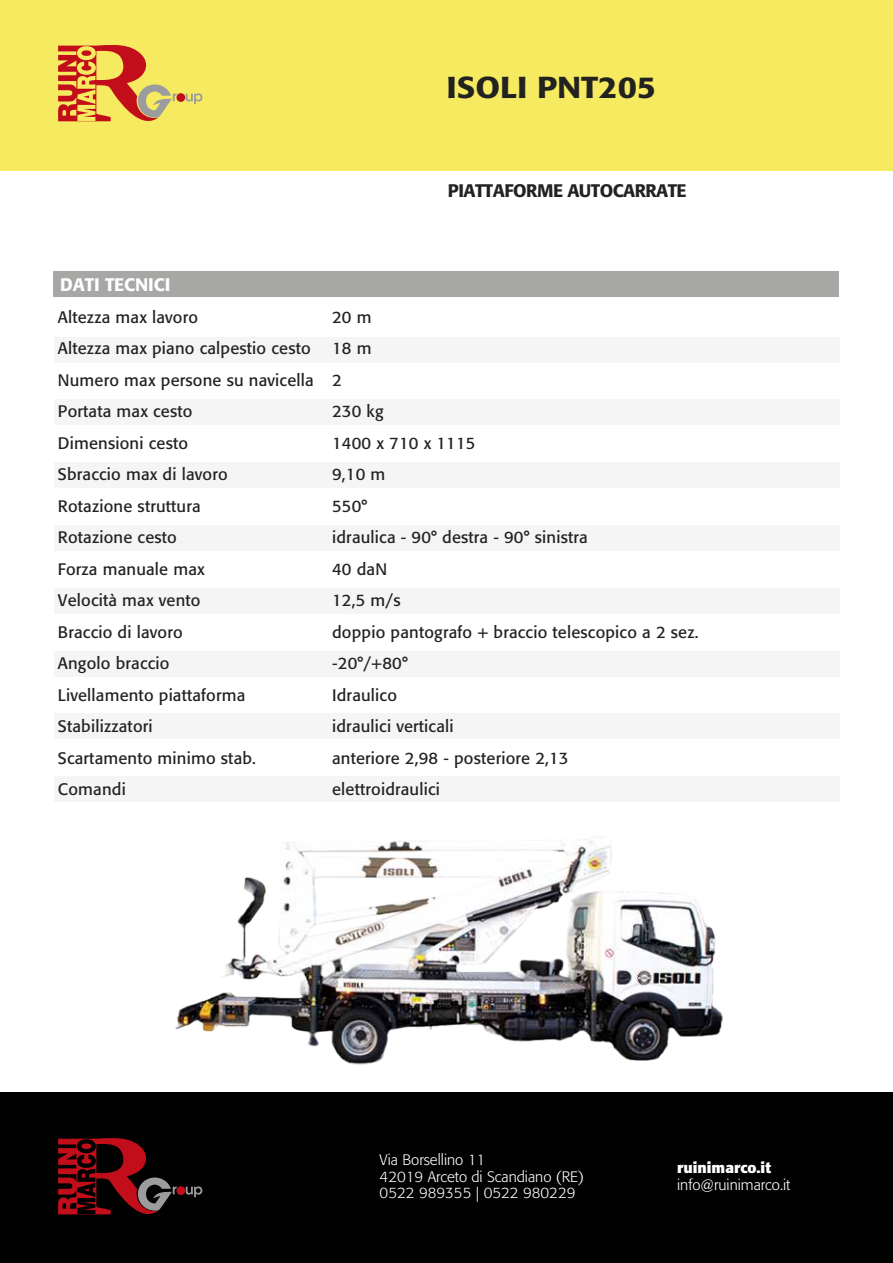
<style>
.page{position:relative;width:893px;height:1263px;background:#fff}
.page>*{position:absolute;margin:0;border:0;box-sizing:border-box;transform-origin:0 0}
.t1{font:500 30px "Formata";color:#222221;scale:1.1 1}
.t2{font:500 18px "Formata";letter-spacing:-.025em;color:#222221}
.t3{font:500 18px "Formata";color:#fff}
.t4{font:16.5px/31.5px "Formata";letter-spacing:.01em;color:#222221}
.t5{font:300 15px/16.5px "Formata";color:#fff}
.t6{font:700 15px "Formata";color:#fff}
</style>
<div class="page">
<div style="left:54px;top:271px;width:785px;height:26px;background:#a7a7a6"></div>
<div style="left:0;top:0;width:893px;height:170px;background:#f6ea60"></div>
<div style="left:0;top:1093px;width:893px;height:170px;background:#010101"></div>
<div style="left:54px;top:337px;width:785px;height:25px;background:#f5f5f5"></div>
<div style="left:54px;top:400px;width:785px;height:25px;background:#f5f5f5"></div>
<div style="left:54px;top:462px;width:785px;height:26px;background:#f5f5f5"></div>
<div style="left:54px;top:525px;width:785px;height:26px;background:#f5f5f5"></div>
<div style="left:54px;top:588px;width:785px;height:25px;background:#f5f5f5"></div>
<div style="left:54px;top:651px;width:785px;height:25px;background:#f5f5f5"></div>
<div style="left:54px;top:714px;width:785px;height:25px;background:#f5f5f5"></div>
<div style="left:54px;top:776px;width:785px;height:26px;background:#f5f5f5"></div>
<svg style="left:186px;top:93px;width:16px;height:11px"></svg>
<div style="left:176px;top:93px;width:9px;height:9px;background:#c10e1a;border-radius:50%"></div>
<svg style="left:58px;top:45px;width:119px;height:77px"></svg>
<svg style="left:186px;top:1186px;width:16px;height:11px"></svg>
<div style="left:176px;top:1186px;width:9px;height:9px;background:#c10e1a;border-radius:50%"></div>
<svg style="left:58px;top:1138px;width:119px;height:77px"></svg>
<img style="left:175px;top:839px;width:548px;height:226px">
<h1 class="t1" style="left:446px;top:68px;width:192px">ISOLI PNT205</h1>
<p class="t3" style="left:60px;top:274px;width:112px">DATI TECNICI</p>
<p class="t4" style="left:58px;top:301px;width:142px">Altezza max lavoro</p>
<p class="t4" style="left:332px;top:301px;width:41px">20 m</p>
<p class="t4" style="left:58px;top:333px;width:254px">Altezza max piano calpestio cesto</p>
<p class="t4" style="left:58px;top:333px;width:315px;text-indent:274px">18 m<br>Numero max persone su navicella 2<br>Portata max cesto</p>
<p class="t4" style="left:332px;top:396px;width:53px">230 kg</p>
<p class="t2" style="left:448px;top:179px;width:240px">PIATTAFORME AUTOCARRATE</p>
<p class="t4" style="left:58px;top:427px;width:132px">Dimensioni cesto</p>
<p class="t4" style="left:332px;top:427px;width:145px">1400 x 710 x 1115</p>
<p class="t4" style="left:58px;top:459px;width:171px">Sbraccio max di lavoro</p>
<p class="t4" style="left:332px;top:459px;width:55px">9,10 m</p>
<p class="t4" style="left:58px;top:490px;width:144px">Rotazione struttura</p>
<p class="t4" style="left:332px;top:490px;width:37px">550°</p>
<p class="t4" style="left:58px;top:522px;width:120px">Rotazione cesto</p>
<p class="t4" style="left:332px;top:522px;width:257px">idraulica - 90° destra - 90° sinistra</p>
<p class="t4" style="left:58px;top:553px;width:148px">Forza manuale max</p>
<p class="t4" style="left:332px;top:553px;width:56px">40 daN</p>
<p class="t4" style="left:58px;top:585px;width:144px">Velocità max vento</p>
<p class="t4" style="left:332px;top:585px;width:70px">12,5 m/s</p>
<p class="t4" style="left:58px;top:616px;width:126px">Braccio di lavoro</p>
<p class="t4" style="left:332px;top:616px;width:368px">doppio pantografo + braccio telescopico a 2 sez.</p>
<p class="t4" style="left:58px;top:648px;width:113px">Angolo braccio</p>
<p class="t4" style="left:332px;top:648px;width:77px">-20°/+80°</p>
<p class="t4" style="left:58px;top:679px;width:189px">Livellamento piattaforma</p>
<p class="t4" style="left:332px;top:679px;width:66px">Idraulico</p>
<p class="t4" style="left:58px;top:711px;width:96px">Stabilizzatori</p>
<p class="t4" style="left:332px;top:711px;width:123px">idraulici verticali</p>
<p class="t4" style="left:58px;top:742px;width:200px">Scartamento minimo stab.</p>
<p class="t4" style="left:332px;top:742px;width:238px">anteriore 2,98 - posteriore 2,13</p>
<p class="t4" style="left:58px;top:774px;width:69px">Comandi</p>
<p class="t4" style="left:332px;top:774px;width:109px">elettroidraulici</p>
<p class="t5" style="left:380px;top:1152px;width:206px">Via Borsellino 11<br>42019 Arceto di Scandiano (RE)<br>0522 989355 | 0522 980229</p>
<p class="t6" style="left:677px;top:1158px;width:95px">ruinimarco.it</p>
<p class="t5" style="left:677px;top:1176px;width:115px">info@ruinimarco.it</p>
</div>
